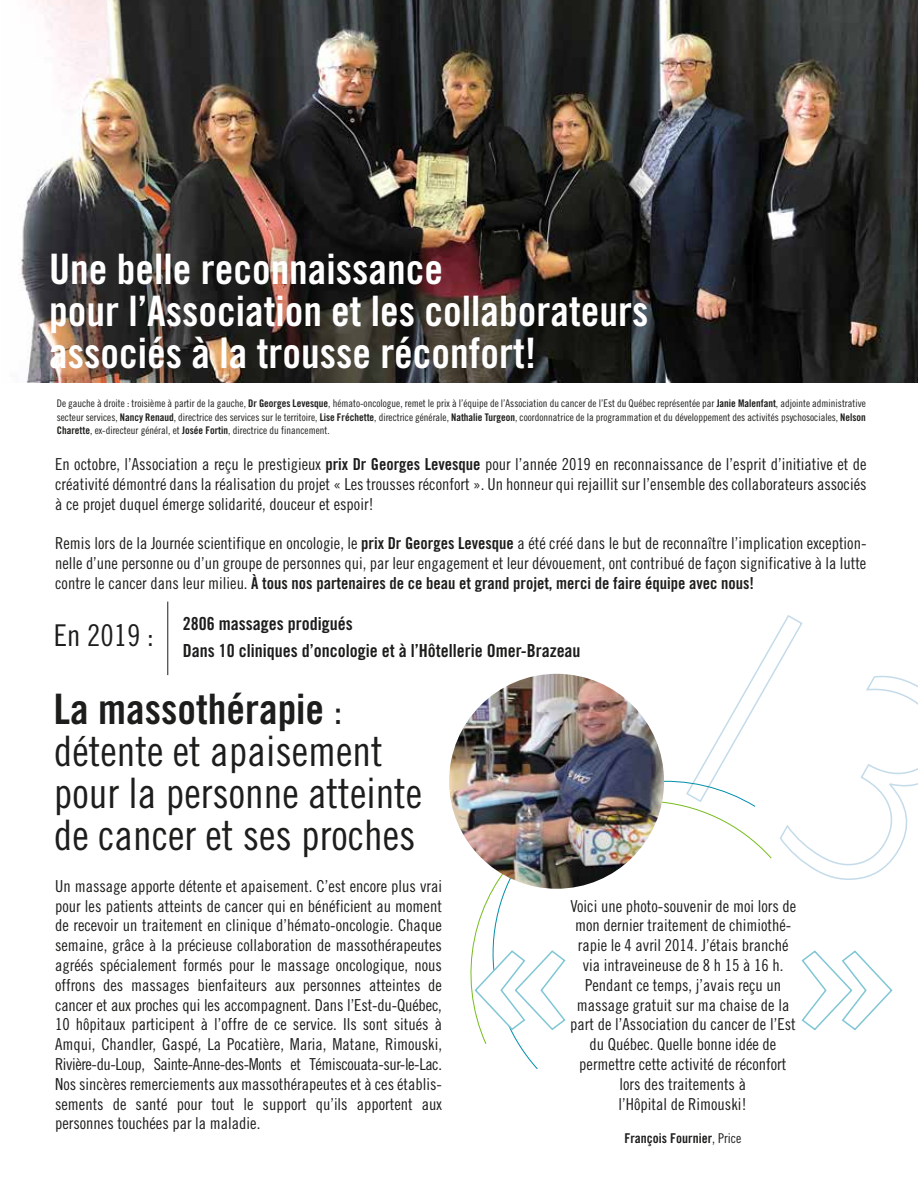
<style>
.page{position:relative;width:918px;height:1188px;background:#fff}
.page>*{position:absolute;margin:0;border:0;box-sizing:border-box;transform-origin:0 0}
.t1{font:42px/42px "Trade Gothic Bold Cond Twenty";color:#fff}
.t2{font:42px/42px "Trade Gothic Cond Eighteen";color:#1d1d1b}
.t3{font:42px "Trade Gothic Bold Cond Twenty";color:#1d1d1b}
.t4{font:30px "Trade Gothic Cond Eighteen";color:#1d1d1b}
.t5{font:18px/27px "Trade Gothic Bold Cond Twenty";color:#1d1d1b}
.t6{font:16.5px/19.8px "Trade Gothic Cond Eighteen";color:#1d1d1b;text-align:justify}
.t7{font:16.5px "Trade Gothic Bold Cond Twenty";color:#1d1d1b}
.t8{font:13.5px "Trade Gothic Bold Cond Twenty";color:#1d1d1b}
.t9{font:10.5px/13.5px "Trade Gothic Cond Eighteen";color:#1d1d1b;text-align:justify}
.s1{font-family:"Trade Gothic Bold Cond Twenty"}
.s2{font-family:"Trade Gothic Cond Eighteen"}
</style>
<div class="page">
<svg style="left:701px;top:616px;width:217px;height:264px"></svg>
<img style="left:18px;top:0;width:900px;height:383px">
<svg style="left:518px;top:768px;width:238px;height:301px"></svg>
<svg style="left:457px;top:781px;width:315px;height:264px"></svg>
<svg style="left:801px;top:950px;width:92px;height:81px"></svg>
<svg style="left:473px;top:949px;width:94px;height:82px"></svg>
<img style="left:449px;top:674px;width:215px;height:215px;border-radius:107px">
<hr style="left:167px;top:602px;width:1px;height:73px;background:#1d1d1b">
<h1 class="t1" style="left:49px;top:247px;width:601px">Une belle reconnaissance<br>pour l’Association et les collaborateurs associés à la trousse réconfort!</h1>
<p class="t9" style="left:57px;top:397px;width:811px">De gauche à droite : troisième à partir de la gauche, <span class="s1">Dr Georges Levesque</span>, hémato-oncologue, remet le prix à l’équipe de l’Association du cancer de l’Est du Québec représentée par <span class="s1">Janie Malenfant</span>, adjointe administrative secteur services, <span class="s1">Nancy Renaud</span>, directrice des services sur le territoire, <span class="s1">Lise Fréchette</span>, directrice générale, <span class="s1">Nathalie Turgeon</span>, coordonnatrice de la programmation et du développement des activités psychosociales, <span class="s1">Nelson Charette</span>, ex-directeur général, et <span class="s1">Josée Fortin</span>, directrice du financement.</p>
<p class="t6" style="left:55px;top:454px;width:813px">En octobre, l’Association a reçu le prestigieux <span class="s1">prix Dr Georges Levesque</span> pour l’année 2019 en reconnaissance de l’esprit d’initiative et de créativité démontré dans la réalisation du projet « Les trousses réconfort ». Un honneur qui rejaillit sur l’ensemble des collaborateurs associés à ce projet duquel émerge solidarité, douceur et espoir!</p>
<p class="t6" style="left:55px;top:533px;width:813px">Remis lors de la Journée scientifique en oncologie, le <span class="s1">prix Dr Georges Levesque</span> a été créé dans le but de reconnaître l’implication exception&shy;nelle d’une personne ou d’un groupe de personnes qui, par leur engagement et leur dévouement, ont contribué de façon significative à la lutte</p>
<p class="t7" style="left:55px;top:573px;width:700px"><span class="s2">contre le cancer dans leur milieu.</span> À tous nos partenaires de ce beau et grand projet, merci de faire équipe avec nous!</p>
<h2 class="t4" style="left:54px;top:618px;width:101px">En 2019 :</h2>
<p class="t5" style="left:183px;top:610px;width:399px">2806 massages prodigués<br>Dans 10 cliniques d’oncologie et à l’Hôtellerie Omer-Brazeau</p>
<h1 class="t3" style="left:54px;top:684px;width:291px">La massothérapie <span class="s2">:</span></h1>
<h1 class="t2" style="left:54px;top:730px;width:370px">détente et apaisement pour la personne atteinte de cancer et ses proches</h1>
<p class="t6" style="left:55px;top:876px;width:388px">Un massage apporte détente et apaisement. C’est encore plus vrai pour les patients atteints de cancer qui en bénéficient au moment de recevoir un traitement en clinique d’hémato-oncologie. Chaque semaine, grâce à la précieuse collaboration de massothérapeutes agréés spécialement formés pour le massage oncologique, nous offrons des massages bienfaiteurs aux personnes atteintes de cancer et aux proches qui les accompagnent. Dans l’Est-du-Québec, 10 hôpitaux participent à l’offre de ce service. Ils sont situés à Amqui, Chandler, Gaspé, La Pocatière, Maria, Matane, Rimouski, Rivière-du-Loup, Sainte-Anne-des-Monts et Témiscouata-sur-le-Lac.<br>Nos sincères remerciements aux massothérapeutes et à ces établis&shy;sements de santé pour tout le support qu’ils apportent aux personnes touchées par la maladie.</p>
<p class="t6" style="left:570px;top:896px;width:227px;text-align:center">Voici une photo-souvenir de moi lors de mon dernier traitement de chimiothé&shy;rapie le 4 avril 2014. J’étais branché via intraveineuse de 8 h 15 à 16 h.<br>Pendant ce temps, j’avais reçu un massage gratuit sur ma chaise de la part de l’Association du cancer de l’Est du Québec. Quelle bonne idée de permettre cette activité de réconfort lors des traitements à<br>l’Hôpital de Rimouski!</p>
<p class="t8" style="left:625px;top:1130px;width:118px">François Fournier<span class="s2">, Price</span></p>
</div>
